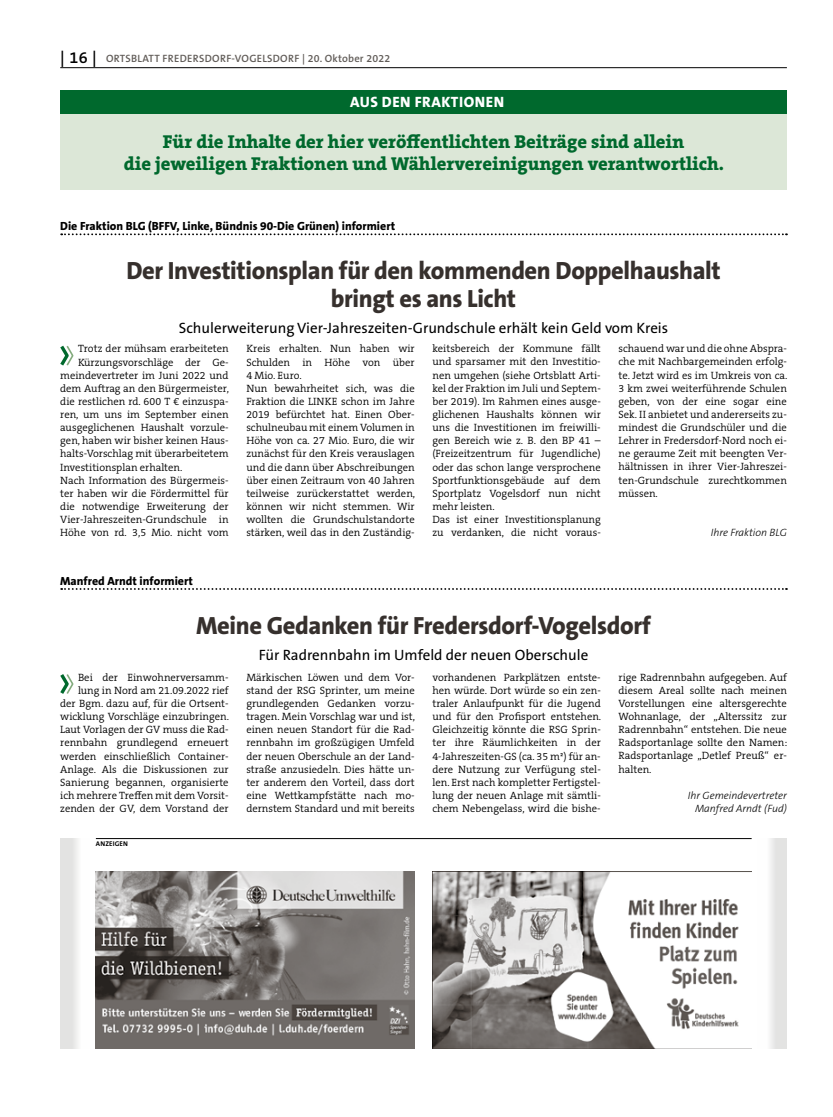
<style>
.page{position:relative;width:833px;height:1117px;background:#fff}
.page>*{position:absolute;margin:0;border:0;box-sizing:border-box;transform-origin:0 0}
.t1{font:800 25px/27.5px "The Sans B W8";letter-spacing:-.015em;color:#36302d;text-align:center}
.t2{font:800 18.75px/22.5px "The Serif B W8";color:#00692d;text-align:center}
.t3{font:15px "The Sans B W5 Plain";color:#000}
.t4{font:800 15px "The Sans B W8";letter-spacing:.04em;color:#fff}
.t5{font:800 11.88px "The Sans B W8";color:#000}
.t6{font:300 10.62px/13.1px "The Serif B W4";color:#000;text-align:justify}
.t7{font:italic 300 10.62px/13.1px "The Sans B W3";color:#000;text-align:right}
.t8{font:600 10.62px "The Sans B W6";letter-spacing:.03em;color:#615c58}
.t9{font:700 6.88px "The Sans B W7";letter-spacing:.025em;color:#000}
.s1{font-size:16.25px;color:#000}
</style>
<div class="page">
<hr style="left:60px;top:67px;width:727px;height:1px;background:#000">
<div style="left:60px;top:90px;width:727px;height:24px;background:#00692d"></div>
<svg style="left:61px;top:233px;width:726px;height:2px"></svg>
<div style="left:60px;top:114px;width:727px;height:76px;background:#dce7d7"></div>
<svg style="left:61px;top:588px;width:726px;height:1px"></svg>
<svg style="left:60px;top:674px;width:14px;height:20px"></svg>
<svg style="left:60px;top:345px;width:14px;height:21px"></svg>
<svg style="left:770px;top:838px;width:17px;height:210px;background:#e6e6e5"></svg>
<svg style="left:60px;top:838px;width:18px;height:210px;background:#e5e5e4"></svg>
<hr style="left:96px;top:838px;width:655px;height:1px;background:#000">
<img style="left:96px;top:871px;width:319px;height:177px">
<img style="left:432px;top:871px;width:319px;height:177px">
<p class="t8" style="left:60px;top:52px;width:331px"><span class="s1">| 16 |</span> ORTSBLATT FREDERSDORF-VOGELSDORF | 20. OKTOBER 2022</p>
<h3 class="t4" style="left:350px;top:92px;width:11px">Aus</h3>
<h3 class="t4" style="left:382px;top:92px;width:122px">den Fraktionen</h3>
<h2 class="t2" style="left:124px;top:130px;width:602px">Für die Inhalte der hier veröffentlichten Beiträge sind allein<br>die jeweiligen Fraktionen und Wählervereinigungen verantwortlich.</h2>
<p class="t5" style="left:60px;top:218px;width:336px">Die Fraktion BLG (BFFV, Linke, Bündnis 90-Die Grünen) informiert</p>
<h1 class="t1" style="left:126px;top:257px;width:596px">Der Investitionsplan für den kommenden Doppelhaushalt bringt es ans Licht</h1>
<h3 class="t3" style="left:179px;top:318px;width:491px">Schulerweiterung Vier-Jahreszeiten-Grundschule erhält kein Geld vom Kreis</h3>
<p class="t6" style="left:78px;top:342px;width:152px">Trotz der mühsam erarbeiteten</p>
<p class="t6" style="left:78px;top:355px;width:152px">Kürzungsvorschläge der Ge-</p>
<p class="t6" style="left:60px;top:368px;width:170px">meindevertreter im Juni 2022 und</p>
<p class="t6" style="left:60px;top:381px;width:170px">dem Auftrag an den Bürgermeister,</p>
<p class="t6" style="left:60px;top:395px;width:170px">die restlichen rd. 600 T € einzuspa-</p>
<p class="t6" style="left:60px;top:408px;width:170px">ren, um uns im September einen</p>
<p class="t6" style="left:60px;top:421px;width:170px">ausgeglichenen Haushalt vorzule-</p>
<p class="t6" style="left:60px;top:434px;width:170px">gen, haben wir bisher keinen Haus-</p>
<p class="t6" style="left:60px;top:447px;width:170px">halts-Vorschlag mit überarbeitetem</p>
<p class="t6" style="left:60px;top:460px;width:124px">Investitionsplan erhalten.</p>
<p class="t6" style="left:60px;top:473px;width:170px">Nach Information des Bürgermeis-</p>
<p class="t6" style="left:60px;top:486px;width:170px">ter haben wir die Fördermittel für</p>
<p class="t6" style="left:60px;top:500px;width:170px">die notwendige Erweiterung der</p>
<p class="t6" style="left:60px;top:513px;width:170px">Vier-Jahreszeiten-Grundschule in</p>
<p class="t6" style="left:60px;top:526px;width:170px">Höhe von rd. 3,5 Mio. nicht vom</p>
<p class="t6" style="left:246px;top:342px;width:170px;text-align:left">Kreis erhalten. Nun haben wir<br>Schulden in Höhe von über<br>4 Mio. Euro.<br>Nun bewahrheitet sich, was die<br>Fraktion die LINKE schon im Jahre<br>2019 befürchtet hat. Einen Ober&shy;schulneubau mit einem Volumen in<br>Höhe von ca. 27 Mio. Euro, die wir zunächst für den Kreis verauslagen und die dann über Abschreibungen über einen Zeitraum von 40 Jahren teilweise zurückerstattet werden, können wir nicht stemmen. Wir wollten die Grundschulstandorte stärken, weil das in den Zuständig-</p>
<p class="t6" style="left:432px;top:342px;width:170px;text-align:left">keitsbereich der Kommune fällt und sparsamer mit den Investitio&shy;nen umgehen (siehe Ortsblatt Arti&shy;kel der Fraktion im Juli und Septem&shy;ber 2019). Im Rahmen eines ausge&shy;glichenen Haushalts können wir uns die Investitionen im freiwilli&shy;gen Bereich wie z. B. den BP 41 – (Freizeitzentrum für Jugendliche) oder das schon lange versprochene<br>Sportfunktionsgebäude auf dem<br>Sportplatz Vogelsdorf nun nicht mehr leisten.<br>Das ist einer Investitionsplanung zu verdanken, die nicht voraus-</p>
<p class="t6" style="left:618px;top:342px;width:170px">schauend war und die ohne Abspra&shy;che mit Nachbargemeinden erfolg&shy;te. Jetzt wird es im Umkreis von ca.<br>3 km zwei weiterführende Schulen geben, von der eine sogar eine Sek. II anbietet und andererseits zu&shy;mindest die Grundschüler und die Lehrer in Fredersdorf-Nord noch ei&shy;ne geraume Zeit mit beengten Ver&shy;hältnissen in ihrer Vier-Jahreszei&shy;ten-Grundschule zurechtkommen müssen.</p>
<p class="t7" style="left:711px;top:526px;width:78px">Ihre Fraktion BLG</p>
<p class="t5" style="left:60px;top:572px;width:134px">Manfred Arndt informiert</p>
<h1 class="t1" style="left:196px;top:611px;width:456px">Meine Gedanken für Fredersdorf-Vogelsdorf</h1>
<h3 class="t3" style="left:259px;top:645px;width:331px">Für Radrennbahn im Umfeld der neuen Oberschule</h3>
<p class="t6" style="left:60px;top:670px;width:170px;text-align:right">Bei der Einwohnerversamm&shy;lung in Nord am 21.09.2022 rief<br>der Bgm. dazu auf, für die Ortsent&shy;wicklung Vorschläge einzubringen.<br>Laut Vorlagen der GV muss die Rad&shy;rennbahn grundlegend erneuert werden einschließlich Container-Anlage. Als die Diskussionen zur Sanierung begannen, organisierte ich mehrere Treffen mit dem Vorsit&shy;zenden der GV, dem Vorstand der</p>
<p class="t6" style="left:246px;top:670px;width:170px">Märkischen Löwen und dem Vor&shy;stand der RSG Sprinter, um meine grundlegenden Gedanken vorzu&shy;tragen. Mein Vorschlag war und ist, einen neuen Standort für die Rad&shy;rennbahn im großzügigen Umfeld der neuen Oberschule an der Land&shy;straße anzusiedeln. Dies hätte un&shy;ter anderem den Vorteil, dass dort eine Wettkampfstätte nach mo&shy;dernstem Standard und mit bereits</p>
<p class="t6" style="left:432px;top:670px;width:170px;text-align:left">vorhandenen Parkplätzen entste&shy;hen würde. Dort würde so ein zen&shy;traler Anlaufpunkt für die Jugend und für den Profisport entstehen.<br>Gleichzeitig könnte die RSG Sprin&shy;ter ihre Räumlichkeiten in der 4-Jahreszeiten-GS (ca. 35 m²) für an&shy;dere Nutzung zur Verfügung stel&shy;len. Erst nach kompletter Fertigstel&shy;lung der neuen Anlage mit sämtli&shy;chem Nebengelass, wird die bishe-</p>
<p class="t6" style="left:618px;top:670px;width:170px">rige Radrennbahn aufgegeben. Auf diesem Areal sollte nach meinen Vorstellungen eine altersgerechte Wohnanlage, der „Alterssitz zur Radrennbahn“ entstehen. Die neue Radsportanlage sollte den Namen:<br>Radsportanlage „Detlef Preuß“ er&shy;halten.</p>
<p class="t7" style="left:688px;top:788px;width:101px">Ihr Gemeindevertreter<br>Manfred Arndt (Fud)</p>
<p class="t9" style="left:96px;top:839px;width:34px">ANZEIGEN</p>
</div>
